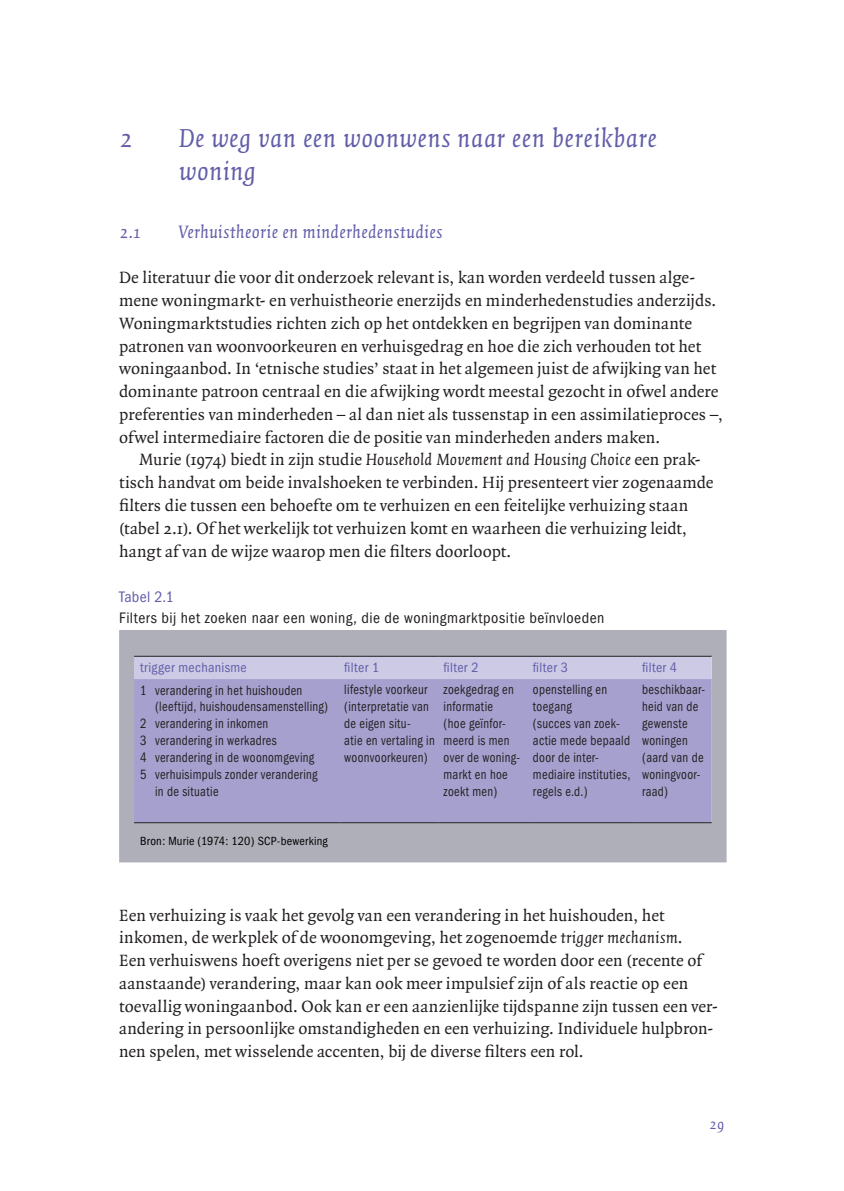
<style>
.page{position:relative;width:844px;height:1191px;background:#fff}
.page>*{position:absolute;margin:0;border:0;box-sizing:border-box;transform-origin:0 0}
.t1{font:italic 28px/33.6px "Quadraat";letter-spacing:.02em;color:#625ea9}
.t2{font:italic 19.25px "Quadraat";letter-spacing:.015em;color:#625ea9}
.t3{font:17.5px/22.8px "Quadraat";color:#231f20}
.t4{font:condensed 15.75px "Franklin Gothic";letter-spacing:.03em;color:#231f20}
.t5{font:condensed 15.75px "Franklin Gothic";letter-spacing:.015em;color:#625ea9}
.t6{font:italic 15.75px "Quadraat";color:#625ea9}
.t7{font:condensed 14px/17px "Franklin Gothic";letter-spacing:.025em;color:#231f20;scale:.9 1}
.t8{font:condensed 14px "Franklin Gothic";letter-spacing:.025em;color:#625ea9}
.t9{font:condensed 12.25px "Franklin Gothic";letter-spacing:.015em;color:#000}
.s1{font-style:italic}
</style>
<div class="page">
<div style="left:119px;top:630px;width:607px;height:232px;background:#afafba"></div>
<div style="left:134px;top:657px;width:577px;height:22px;background:#cccae4"></div>
<div style="left:134px;top:679px;width:577px;height:143px;background:#a5a0ce"></div>
<hr style="left:134px;top:822px;width:205px;height:1px;background:#231f20">
<hr style="left:339px;top:822px;width:99px;height:1px;background:#231f20">
<hr style="left:438px;top:822px;width:90px;height:1px;background:#231f20">
<hr style="left:528px;top:822px;width:109px;height:1px;background:#231f20">
<hr style="left:637px;top:822px;width:74px;height:1px;background:#231f20">
<hr style="left:134px;top:656px;width:205px;height:1px;background:#231f20">
<hr style="left:339px;top:656px;width:99px;height:1px;background:#231f20">
<hr style="left:438px;top:656px;width:90px;height:1px;background:#231f20">
<hr style="left:528px;top:656px;width:109px;height:1px;background:#231f20">
<hr style="left:637px;top:656px;width:74px;height:1px;background:#231f20">
<h1 class="t1" style="left:119px;top:122px;width:16px">2</h1>
<h1 class="t1" style="left:179px;top:122px;width:479px">De weg van een woonwens naar een bereikbare woning</h1>
<p class="t2" style="left:119px;top:222px;width:23px">2.1</p>
<p class="t2" style="left:179px;top:222px;width:265px">Verhuistheorie en minderhedenstudies</p>
<p class="t3" style="left:119px;top:267px;width:605px">De literatuur die voor dit onderzoek relevant is, kan worden verdeeld tussen alge&shy;mene woningmarkt- en verhuistheorie enerzijds en minderhedenstudies anderzijds.<br>Woningmarktstudies richten zich op het ontdekken en begrijpen van dominante patronen van woonvoorkeuren en verhuisgedrag en hoe die zich verhouden tot het woningaanbod. In ‘etnische studies’ staat in het algemeen juist de afwijking van het dominante patroon centraal en die afwijking wordt meestal gezocht in ofwel andere preferenties van minderheden – al dan niet als tussenstap in een assimilatieproces –, ofwel intermediaire factoren die de positie van minderheden anders maken.</p>
<p class="t3" style="left:119px;top:449px;width:595px;text-indent:20px">Murie (1974) biedt in zijn studie <span class="s1">Household Movement and Housing Choice</span> een prak&shy;tisch handvat om beide invalshoeken te verbinden. Hij presenteert vier zogenaamde filters die tussen een behoefte om te verhuizen en een feitelijke verhuizing staan (tabel 2.1). Of het werkelijk tot verhuizen komt en waarheen die verhuizing leidt, hangt af van de wijze waarop men die filters doorloopt.</p>
<p class="t5" style="left:119px;top:588px;width:56px">Tabel 2.1</p>
<p class="t4" style="left:119px;top:609px;width:486px">Filters bij het zoeken naar een woning, die de woningmarktpositie beïnvloeden</p>
<p class="t8" style="left:140px;top:659px;width:108px">trigger mechanisme</p>
<p class="t8" style="left:344px;top:659px;width:36px">filter 1</p>
<p class="t8" style="left:443px;top:659px;width:36px">filter 2</p>
<p class="t8" style="left:533px;top:659px;width:36px">filter 3</p>
<p class="t8" style="left:642px;top:659px;width:36px">filter 4</p>
<p class="t7" style="left:140px;top:681px;width:182px">1 verandering in het huishouden</p>
<p class="t7" style="left:155px;top:698px;width:194px">(leeftijd, huishoudensamenstelling)</p>
<p class="t7" style="left:140px;top:715px;width:144px">2 verandering in inkomen</p>
<p class="t7" style="left:140px;top:732px;width:153px">3 verandering in werkadres</p>
<p class="t7" style="left:140px;top:749px;width:195px">4 verandering in de woonomgeving</p>
<p class="t7" style="left:140px;top:766px;width:198px">5 verhuisimpuls zonder verandering</p>
<p class="t7" style="left:155px;top:783px;width:72px">in de situatie</p>
<p class="t7" style="left:344px;top:681px;width:102px">lifestyle voorkeur (interpretatie van de eigen situ-<br>atie en vertaling in woonvoorkeuren)</p>
<p class="t7" style="left:443px;top:681px;width:86px">zoekgedrag en informatie<br>(hoe geïnfor&shy;meerd is men over de woning&shy;markt en hoe zoekt men)</p>
<p class="t7" style="left:533px;top:681px;width:110px">openstelling en toegang<br>(succes van zoek&shy;actie mede bepaald door de inter&shy;mediaire instituties, regels e.d.)</p>
<p class="t7" style="left:642px;top:681px;width:71px">beschikbaar&shy;heid van de gewenste woningen (aard van de woningvoor&shy;raad)</p>
<p class="t9" style="left:140px;top:833px;width:189px">Bron: Murie (1974: 120) SCP-bewerking</p>
<p class="t3" style="left:119px;top:904px;width:600px">Een verhuizing is vaak het gevolg van een verandering in het huishouden, het inkomen, de werkplek of de woonomgeving, het zogenoemde <span class="s1">trigger mechanism</span>.<br>Een verhuiswens hoeft overigens niet per se gevoed te worden door een (recente of aanstaande) verandering, maar kan ook meer impulsief zijn of als reactie op een toevallig woningaanbod. Ook kan er een aanzienlijke tijdspanne zijn tussen een ver&shy;andering in persoonlijke omstandigheden en een verhuizing. Individuele hulpbron&shy;nen spelen, met wisselende accenten, bij de diverse filters een rol.</p>
<p class="t6" style="left:709px;top:1116px;width:17px">29</p>
</div>
